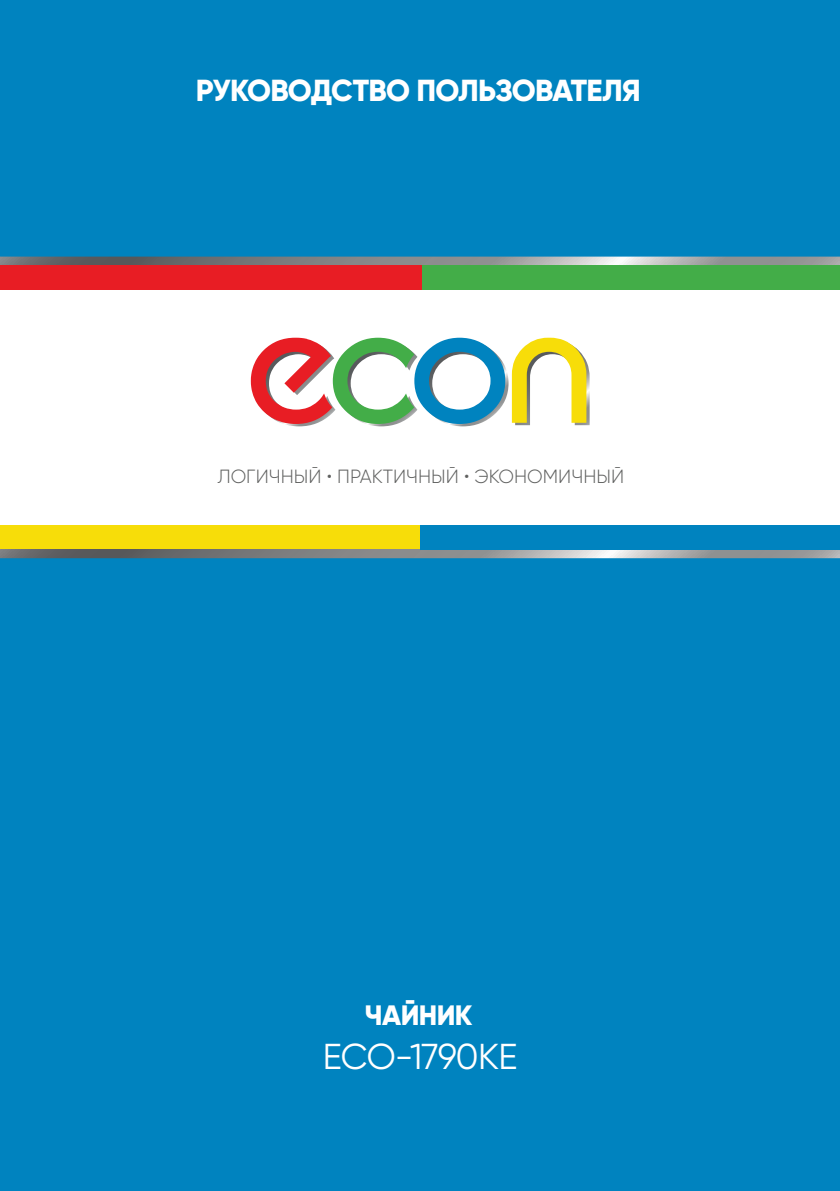
<style>
.page{position:relative;width:840px;height:1191px;background:#fff}
.page>*{position:absolute;margin:0;border:0;box-sizing:border-box;transform-origin:0 0}
.Основной_текст{font:36px "Gilroy";letter-spacing:-.03em;color:#fff}
.Основной_текст-2{font:800 30.4px "Gilroy";letter-spacing:-.025em;color:#fff}
.Основной_текст-3{font:800 28px "Gilroy";letter-spacing:-.02em;color:#fff}
.t1{font:300 19px "Gilroy";color:#606160}
</style>
<div class="page">
<div style="left:0;top:0;width:839px;height:1191px;background:#0083bf"></div>
<div style="left:0;top:282px;width:839px;height:262px;background:#fff"></div>
<svg style="left:0;top:257px;width:839px;height:8px;background:#8e8f90"></svg>
<svg style="left:0;top:549px;width:839px;height:9px;background:#858d91"></svg>
<div style="left:0;top:265px;width:839px;height:25px;background:#43ad48"></div>
<div style="left:0;top:265px;width:421px;height:25px;background:#e81d24"></div>
<div style="left:0;top:525px;width:821px;height:24px;background:#f7dd09"></div>
<div style="left:420px;top:525px;width:419px;height:24px;background:#0083bf"></div>
<svg style="left:251px;top:338px;width:338px;height:88px"></svg>
<p class="Основной_текст-2" style="left:196px;top:71px;width:446px">РУКОВОДСТВО ПОЛЬЗОВАТЕЛЯ</p>
<p class="t1" style="left:217px;top:464px;width:408px">ЛОГИЧНЫЙ • ПРАКТИЧНЫЙ • ЭКОНОМИЧНЫЙ</p>
<p class="Основной_текст-3" style="left:365px;top:997px;width:109px">ЧАЙНИК</p>
<p class="Основной_текст" style="left:322px;top:1034px;width:196px">ECO-1790KE</p>
</div>
